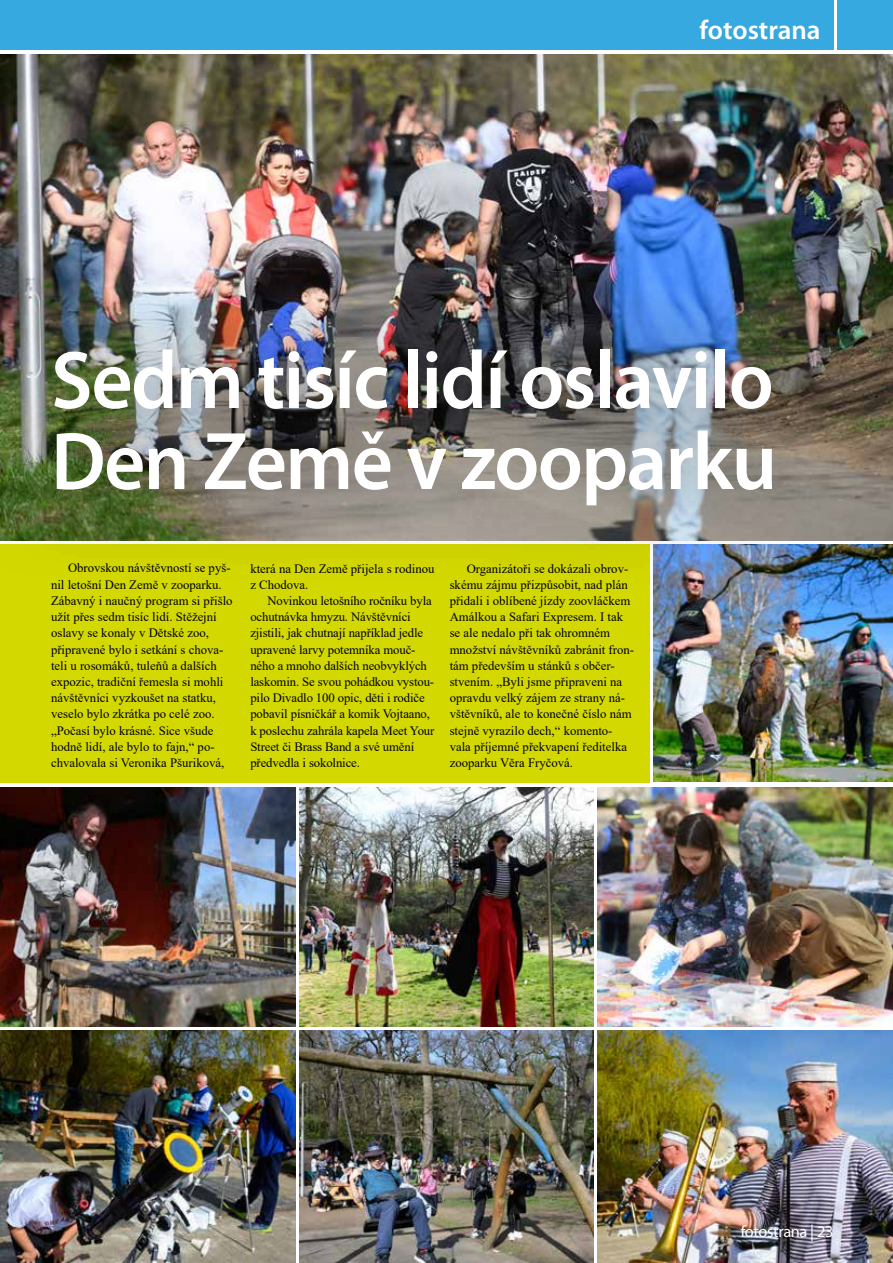
<style>
.page{position:relative;width:893px;height:1263px;background:#fff}
.page>*{position:absolute;margin:0;border:0;box-sizing:border-box;transform-origin:0 0}
.t1{font:600 82.5px/81px "Myriad Pro";letter-spacing:-.02em;color:#fff}
.t2{font:600 27px "Myriad Pro";color:#fff}
.t3{font:16.5px "Myriad Pro";letter-spacing:-.02em;color:#fff}
.t4{font:12.75px/16.2px "Times New Roman";color:#000}
</style>
<div class="page">
<div style="left:0;top:0;width:833px;height:50px;background:#36a9e1"></div>
<div style="left:838px;top:0;width:55px;height:50px;background:#36a9e1"></div>
<img style="left:597px;top:787px;width:296px;height:239px">
<img style="left:597px;top:1030px;width:296px;height:233px">
<img style="left:0;top:54px;width:893px;height:486px">
<div style="left:0;top:544px;width:649px;height:239px;background:#d3d800"></div>
<div style="left:0;top:261px;width:863px;height:326px;background:#000;opacity:.75"></div>
<img style="left:653px;top:544px;width:240px;height:238px">
<img style="left:0;top:787px;width:296px;height:239px">
<img style="left:300px;top:787px;width:293px;height:239px">
<img style="left:0;top:1030px;width:296px;height:233px">
<img style="left:300px;top:1030px;width:293px;height:233px">
<h2 class="t2" style="left:700px;top:13px;width:123px">fotostrana</h2>
<h1 class="t1" style="left:51px;top:338px;width:728px">Sedm tisíc lidí oslavilo<br>Den Země v zooparku</h1>
<p class="t4" style="left:51px;top:560px;width:183px;text-indent:17px">Obrovskou návštěvností se pyš&shy;nil letošní Den Země v zooparku.<br>Zábavný i naučný program si přišlo užít přes sedm tisíc lidí. Stěžejní oslavy se konaly v Dětské zoo, připravené bylo i setkání s chova&shy;teli u rosomáků, tuleňů a dalších expozic, tradiční řemesla si mohli návštěvníci vyzkoušet na statku, veselo bylo zkrátka po celé zoo. „Počasí bylo krásné. Sice všude hodně lidí, ale bylo to fajn,“ po&shy;chvalovala si Veronika Pšuriková,</p>
<p class="t4" style="left:250px;top:560px;width:186px">která na Den Země přijela s rodinou z Chodova.</p>
<p class="t4" style="left:250px;top:592px;width:186px;text-indent:17px">Novinkou letošního ročníku byla ochutnávka hmyzu. Návštěvníci zjistili, jak chutnají například jedle upravené larvy potemníka mouč&shy;ného a mnoho dalších neobvyklých laskomin. Se svou pohádkou vystou&shy;pilo Divadlo 100 opic, děti i rodiče pobavil písničkář a komik Vojtaano, k poslechu zahrála kapela Meet Your Street či Brass Band a své umění předvedla i sokolnice.</p>
<p class="t4" style="left:450px;top:560px;width:186px;text-indent:17px">Organizátoři se dokázali obrov&shy;skému zájmu přizpůsobit, nad plán přidali i oblíbené jízdy zoovláčkem Amálkou a Safari Expresem. I tak se ale nedalo při tak ohromném množství návštěvníků zabránit fron&shy;tám především u stánků s občer&shy;stvením. „Byli jsme připraveni na opravdu velký zájem ze strany ná&shy;vštěvníků, ale to konečné číslo nám stejně vyrazilo dech,“ komento&shy;vala příjemné překvapení ředitelka zooparku Věra Fryčová.</p>
<p class="t3" style="left:741px;top:1222px;width:94px">fotostrana | 23</p>
</div>
